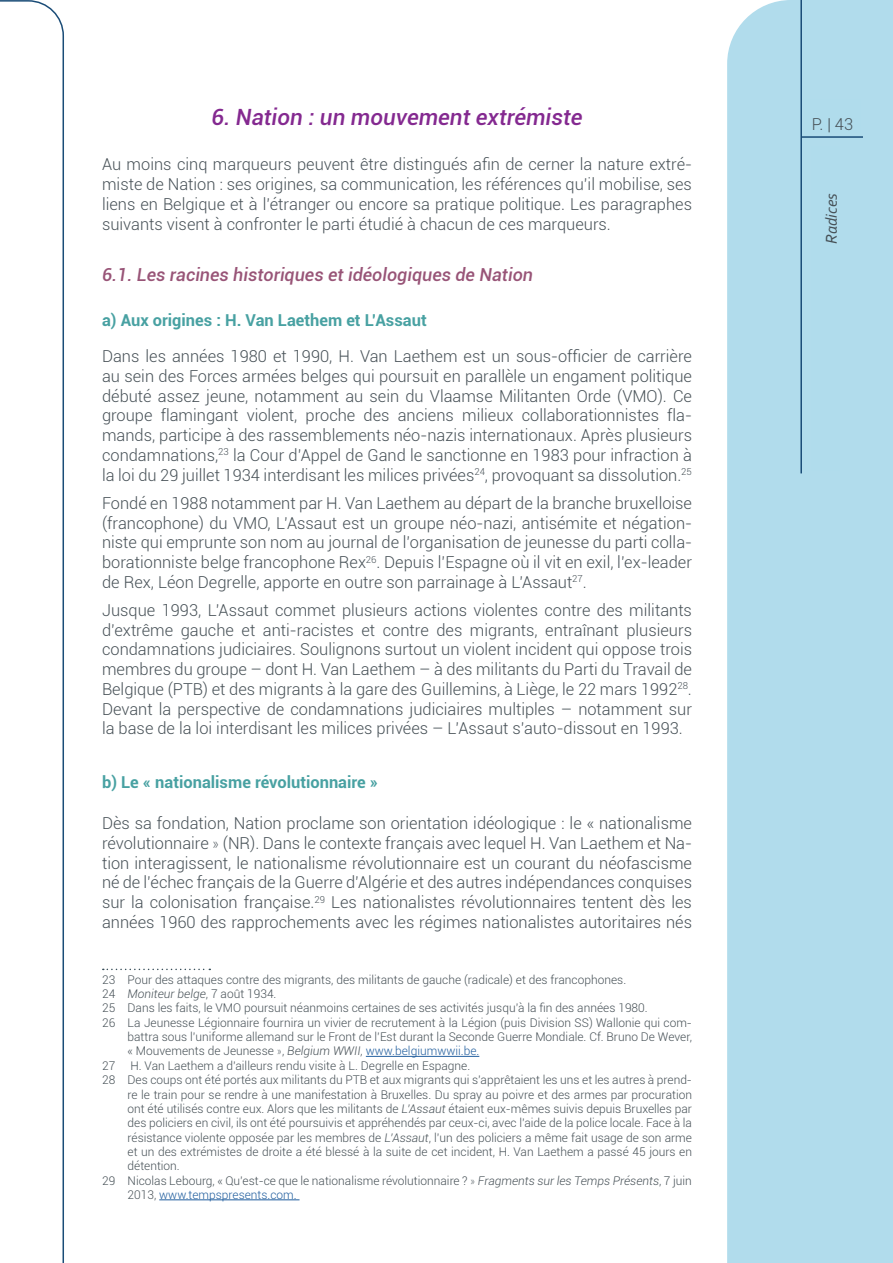
<style>
.page{position:relative;width:893px;height:1263px;background:#fff}
.page>*{position:absolute;margin:0;border:0;box-sizing:border-box;transform-origin:0 0}
.t1{font:italic 500 22.35px "Roboto";color:#842990}
.t2{font:italic 500 18px "Roboto";color:#985477}
.t3{font:300 16.5px/19.8px "Roboto";color:#465056;text-align:justify}
.t4{font:700 16.5px "Roboto";color:#48a1a2}
.t5{font:italic 16.5px "Corbel";color:#465056}
.t6{font:300 12px "Roboto";color:#465056}
.t7{font:300 12px "Roboto";color:#215e9e}
.s1{font-family:"Lato"}
.s2{font-style:italic}
.s3{color:#215e9e}
.s4{color:#465056}
</style>
<div class="page">
<svg style="left:0;top:0;width:64px;height:1263px"></svg>
<div style="left:727px;top:0;width:166px;height:1263px;background:#b1dcec"></div>
<hr style="left:800px;top:0;width:2px;height:473px;background:#1a4c77">
<div style="left:804px;top:99px;width:57px;height:33px;background:#b0dcec"></div>
<hr style="left:802px;top:136px;width:61px;height:2px;background:#1a4c77">
<div style="left:811px;top:146px;width:28px;height:324px;background:#b0dcec"></div>
<svg style="left:103px;top:969px;width:107px;height:1px"></svg>
<hr style="left:366px;top:1056px;width:113px;height:1px;background:#215e9e">
<hr style="left:159px;top:1199px;width:140px;height:1px;background:#215e9e">
<h1 class="t1" style="left:211px;top:102px;width:373px">6. Nation : un mouvement extrémiste</h1>
<p class="t3" style="left:102px;top:154px;width:592px">Au moins cinq marqueurs peuvent être distingués afin de cerner la nature extré&shy;miste de Nation : ses origines, sa communication, les références qu’il mobilise, ses liens en Belgique et à l’étranger ou encore sa pratique politique. Les paragraphes suivants visent à confronter le parti étudié à chacun de ces marqueurs.</p>
<p class="t2" style="left:102px;top:262px;width:432px">6.1. Les racines historiques et idéologiques de Nation</p>
<p class="t4" style="left:102px;top:308px;width:326px">a) Aux origines : H. Van Laethem et L’Assaut</p>
<p class="t3" style="left:102px;top:346px;width:591px">Dans les années 1980 et 1990, H. Van Laethem est un sous-officier de carrière au sein des Forces armées belges qui poursuit en parallèle un engament politique débuté assez jeune, notamment au sein du Vlaamse Militanten Orde (VMO). Ce groupe flamingant violent, proche des anciens milieux collaborationnistes fla&shy;mands, participe à des rassemblements néo-nazis internationaux. Après plusieurs condamnations,<sup>23</sup> la Cour d’Appel de Gand le sanctionne en 1983 pour infraction à la loi du 29 juillet 1934 interdisant les milices privées<sup>24</sup>, provoquant sa dissolution.<sup>25</sup></p>
<p class="t3" style="left:102px;top:493px;width:592px">Fondé en 1988 notamment par H. Van Laethem au départ de la branche bruxelloise (francophone) du VMO, L’Assaut est un groupe néo-nazi, antisémite et négation&shy;niste qui emprunte son nom au journal de l’organisation de jeunesse du parti colla&shy;borationniste belge francophone Rex<sup>26</sup>. Depuis l’Espagne où il vit en exil, l’ex-leader de Rex, Léon Degrelle, apporte en outre son parrainage à L’Assaut<sup>27</sup>.</p>
<p class="t3" style="left:102px;top:600px;width:592px">Jusque 1993, L’Assaut commet plusieurs actions violentes contre des militants d’extrême gauche et anti-racistes et contre des migrants, entraînant plusieurs condamnations judiciaires. Soulignons surtout un violent incident qui oppose trois membres du groupe – dont H. Van Laethem – à des militants du Parti du Travail de Belgique (PTB) et des migrants à la gare des Guillemins, à Liège, le 22 mars 1992<sup>28</sup>.<br>Devant la perspective de condamnations judiciaires multiples – notamment sur la base de la loi interdisant les milices privées – L’Assaut s’auto-dissout en 1993.</p>
<p class="t4" style="left:102px;top:771px;width:277px">b) Le « nationalisme révolutionnaire »</p>
<p class="t3" style="left:102px;top:813px;width:592px">Dès sa fondation, Nation proclame son orientation idéologique : le « nationalisme révolutionnaire <span class="s1">»</span> (NR). Dans le contexte français avec lequel H. Van Laethem et Na&shy;tion interagissent, le nationalisme révolutionnaire est un courant du néofascisme né de l’échec français de la Guerre d’Algérie et des autres indépendances conquises sur la colonisation française.<sup>29</sup> Les nationalistes révolutionnaires tentent dès les années 1960 des rapprochements avec les régimes nationalistes autoritaires nés</p>
<p class="t6" style="left:102px;top:971px;width:526px">23 Pour des attaques contre des migrants, des militants de gauche (radicale) et des francophones.</p>
<p class="t6" style="left:102px;top:985px;width:176px">24 <span class="s2">Moniteur belge</span>, 7 août 1934.</p>
<p class="t6" style="left:102px;top:1000px;width:547px">25 Dans les faits, le VMO poursuit néanmoins certaines de ses activités jusqu’à la fin des années 1980.</p>
<p class="t6" style="left:102px;top:1014px;width:591px">26 La Jeunesse Légionnaire fournira un vivier de recrutement à la Légion (puis Division SS) Wallonie qui com-</p>
<p class="t6" style="left:128px;top:1028px;width:566px">battra sous l’uniforme allemand sur le Front de l’Est durant la Seconde Guerre Mondiale. Cf. Bruno De Wever,</p>
<p class="t6" style="left:128px;top:1043px;width:353px">« Mouvements de Jeunesse <span class="s1">»</span>, <span class="s2">Belgium WWII,</span> <span class="s3">www.belgiumwwii.be.</span></p>
<p class="t6" style="left:102px;top:1057px;width:15px">27</p>
<p class="t6" style="left:130px;top:1057px;width:341px">H. Van Laethem a d’ailleurs rendu visite à L. Degrelle en Espagne.</p>
<p class="t6" style="left:102px;top:1071px;width:591px">28 Des coups ont été portés aux militants du PTB et aux migrants qui s’apprêtaient les uns et les autres à prend-</p>
<p class="t6" style="left:128px;top:1086px;width:566px">re le train pour se rendre à une manifestation à Bruxelles. Du spray au poivre et des armes par procuration</p>
<p class="t6" style="left:128px;top:1100px;width:566px">ont été utilisés contre eux. Alors que les militants de <span class="s2">L’Assaut</span> étaient eux-mêmes suivis depuis Bruxelles par</p>
<p class="t6" style="left:128px;top:1115px;width:566px">des policiers en civil, ils ont été poursuivis et appréhendés par ceux-ci, avec l’aide de la police locale. Face à la</p>
<p class="t6" style="left:128px;top:1129px;width:566px">résistance violente opposée par les membres de <span class="s2">L’Assaut</span>, l’un des policiers a même fait usage de son arme</p>
<p class="t6" style="left:128px;top:1143px;width:566px">et un des extrémistes de droite a été blessé à la suite de cet incident, H. Van Laethem a passé 45 jours en</p>
<p class="t6" style="left:128px;top:1158px;width:54px">détention.</p>
<p class="t6" style="left:102px;top:1172px;width:591px">29 Nicolas Lebourg, « Qu’est-ce que le nationalisme révolutionnaire ? <span class="s1">»</span> <span class="s2">Fragments sur les Temps Présents</span>, 7 juin</p>
<p class="t7" style="left:128px;top:1186px;width:171px"><span class="s4">2013,</span> www.tempspresents.com.</p>
<p class="t3" style="left:812px;top:113px;width:43px">P. | 43</p>
<p class="t5" style="left:821px;top:244px;width:52px;rotate:-90deg">Radices</p>
</div>
